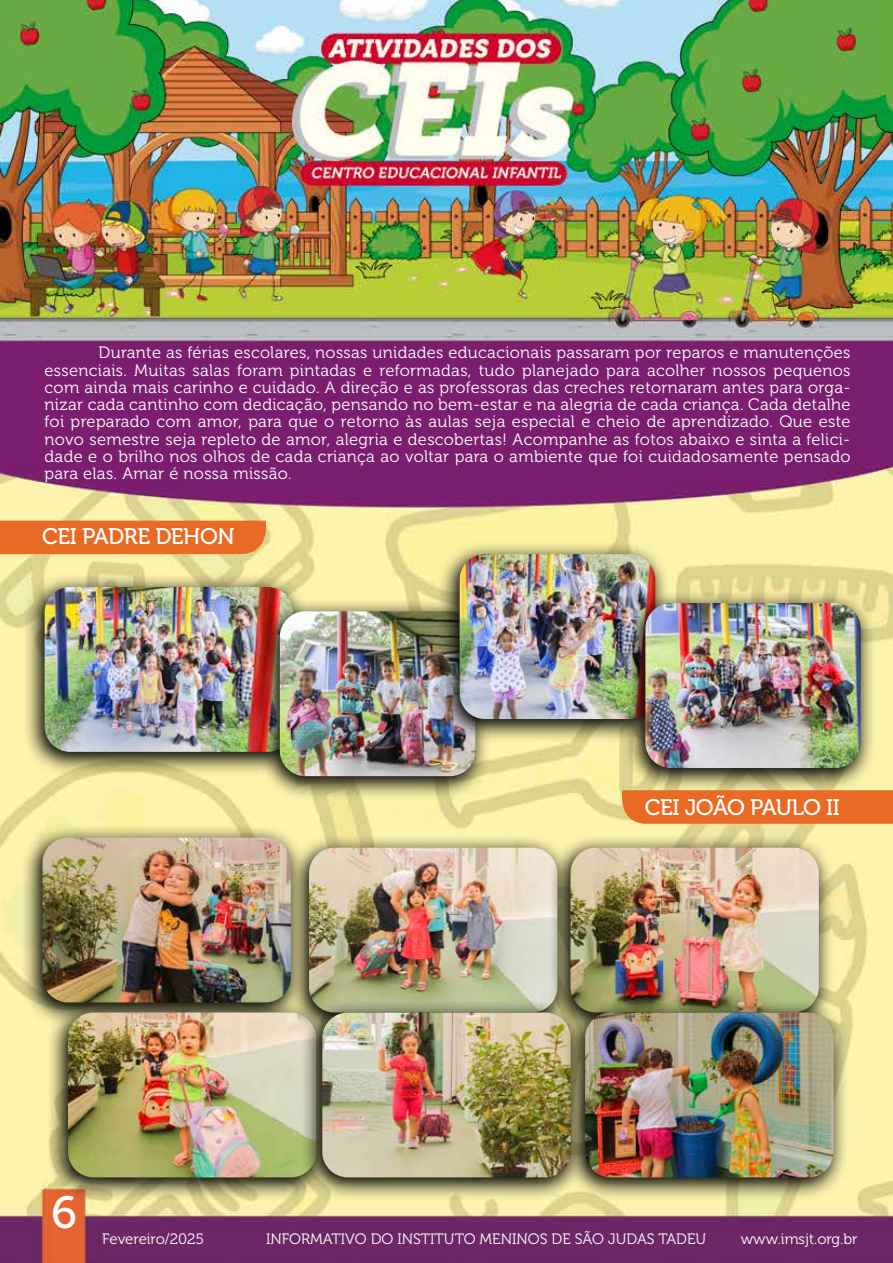
<style>
.page{position:relative;width:893px;height:1263px;background:#fff}
.page>*{position:absolute;margin:0;border:0;box-sizing:border-box;transform-origin:0 0}
.t1{font:45px "Museo 500";color:#fff}
.t2{font:22.5px "Museo 500";letter-spacing:-.02em;color:#fff}
.t3{font:16.5px/17.2px "Museo 300";letter-spacing:.02em;color:#fff;text-align:justify}
.t4{font:15px "Museo 300";color:#fff}
</style>
<div class="page">
<img style="left:0;top:0;width:893px;height:1263px">
<div style="left:617px;top:790px;width:276px;height:34px;background:#e96a25"></div>
<div style="left:0;top:521px;width:271px;height:33px;background:#e96a25"></div>
<svg style="left:20px;top:824px;width:287px;height:203px"></svg>
<img style="left:43px;top:837px;width:244px;height:165px">
<svg style="left:23px;top:574px;width:286px;height:202px"></svg>
<img style="left:45px;top:587px;width:248px;height:165px">
<img style="left:258px;top:598px;width:233px;height:202px">
<img style="left:280px;top:611px;width:195px;height:165px">
<img style="left:438px;top:541px;width:233px;height:202px">
<img style="left:460px;top:554px;width:195px;height:165px">
<img style="left:623px;top:590px;width:253px;height:202px">
<img style="left:645px;top:603px;width:216px;height:165px">
<svg style="left:46px;top:999px;width:254px;height:203px"></svg>
<img style="left:68px;top:1012px;width:232px;height:165px">
<svg style="left:287px;top:834px;width:261px;height:203px"></svg>
<img style="left:309px;top:848px;width:239px;height:151px">
<svg style="left:548px;top:834px;width:287px;height:165px"></svg>
<img style="left:570px;top:848px;width:249px;height:151px">
<svg style="left:300px;top:999px;width:263px;height:203px"></svg>
<img style="left:322px;top:1012px;width:241px;height:165px">
<img style="left:563px;top:999px;width:286px;height:203px">
<img style="left:585px;top:1012px;width:248px;height:165px">
<p class="t3" style="left:45px;top:344px;width:807px;text-indent:54px">Durante as férias escolares, nossas unidades educacionais passaram por reparos e manutenções essenciais. Muitas salas foram pintadas e reformadas, tudo planejado para acolher nossos pequenos com ainda mais carinho e cuidado. A direção e as professoras das creches retornaram antes para orga&shy;nizar cada cantinho com dedicação, pensando no bem-estar e na alegria de cada criança. Cada detalhe foi preparado com amor, para que o retorno às aulas seja especial e cheio de aprendizado. Que este novo semestre seja repleto de amor, alegria e descobertas! Acompanhe as fotos abaixo e sinta a felici&shy;dade e o brilho nos olhos de cada criança ao voltar para o ambiente que foi cuidadosamente pensado para elas. Amar é nossa missão.</p>
<h2 class="t2" style="left:42px;top:524px;width:194px">CEI PADRE DEHON</h2>
<h1 class="t1" style="left:52px;top:1187px;width:27px">6</h1>
<h2 class="t2" style="left:645px;top:795px;width:197px">CEI JOÃO PAULO II</h2>
<p class="t4" style="left:102px;top:1231px;width:103px">Fevereiro/2025</p>
<p class="t4" style="left:266px;top:1231px;width:441px">INFORMATIVO DO INSTITUTO MENINOS DE SÃO JUDAS TADEU</p>
<p class="t4" style="left:741px;top:1231px;width:118px">www.imsjt.org.br</p>
</div>
